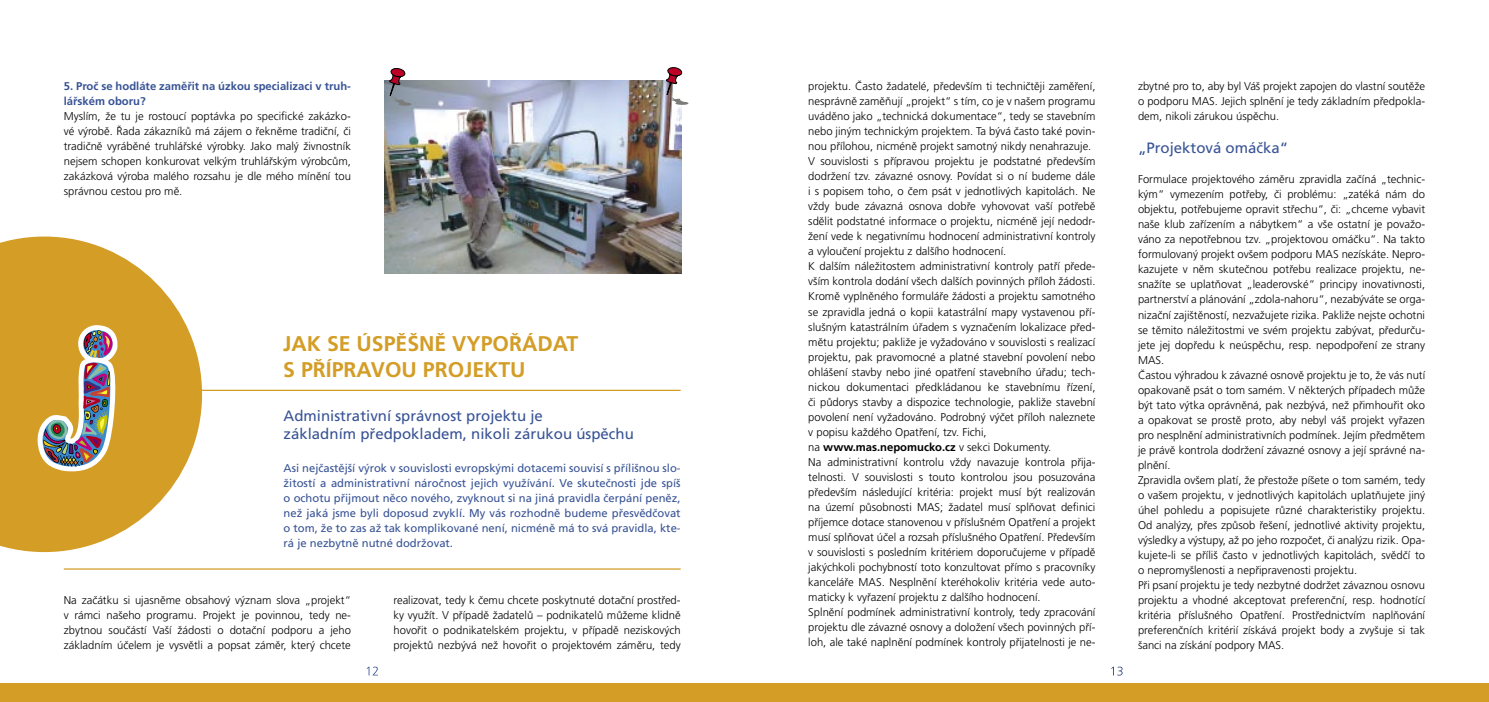
<style>
.page{position:relative;width:1489px;height:702px;background:#fff}
.page>*{position:absolute;margin:0;border:0;box-sizing:border-box;transform-origin:0 0}
.t1{font:700 21.25px/25.5px "Frutiger CE";color:#d39d26}
.t2{font:15px/18px "Frutiger CE";color:#385395}
.t3{font:300 11.25px/15px "Frutiger CE";color:#000;text-align:justify}
.t4{font:11.25px/15px "Frutiger CE";color:#385395;text-align:justify}
.t5{font:700 11.25px/15px "Frutiger CE";color:#385395}
.s1{font-weight:700}
</style>
<div class="page">
<svg style="left:0;top:236px;width:202px;height:316px;fill:#d39d26"></svg>
<img style="left:37px;top:324px;width:90px;height:166px">
<hr style="left:201px;top:390px;width:479px;height:1px;background:#d39d26">
<hr style="left:64px;top:568px;width:616px;height:1px;background:#d39d26">
<div style="left:745px;top:683px;width:743px;height:19px;background:#d39d26"></div>
<div style="left:0;top:683px;width:744px;height:19px;background:#d39d26"></div>
<img style="left:384px;top:80px;width:297px;height:193px">
<svg style="left:389px;top:68px;width:23px;height:38px"></svg>
<svg style="left:666px;top:67px;width:22px;height:38px"></svg>
<svg style="left:367px;top:666px;width:11px;height:9px"></svg>
<svg style="left:1111px;top:666px;width:11px;height:9px"></svg>
<p class="t5" style="left:64px;top:79px;width:289px">5. Proč se hodláte zaměřit na úzkou specializaci v truh&shy;lářském oboru?</p>
<p class="t3" style="left:64px;top:109px;width:289px">Myslím, že tu je rostoucí poptávka po specifické zakázko&shy;vé výrobě. Řada zákazníků má zájem o řekněme tradiční, či tradičně vyráběné truhlářské výrobky. Jako malý živnostník nejsem schopen konkurovat velkým truhlářským výrobcům, zakázková výroba malého rozsahu je dle mého mínění tou správnou cestou pro mě.</p>
<h1 class="t1" style="left:283px;top:331px;width:296px">JAK SE ÚSPĚŠNĚ VYPOŘÁDAT<br>S PŘÍPRAVOU PROJEKTU</h1>
<h2 class="t2" style="left:283px;top:407px;width:352px">Administrativní správnost projektu je<br>základním předpokladem, nikoli zárukou úspěchu</h2>
<p class="t4" style="left:283px;top:460px;width:398px">Asi nejčastější výrok v souvislosti evropskými dotacemi souvisí s přílišnou slo&shy;žitostí a administrativní náročnost jejich využívání. Ve skutečnosti jde spíš o ochotu přijmout něco nového, zvyknout si na jiná pravidla čerpání peněz, než jaká jsme byli doposud zvyklí. My vás rozhodně budeme přesvědčovat o tom, že to zas až tak komplikované není, nicméně má to svá pravidla, kte&shy;rá je nezbytně nutné dodržovat.</p>
<p class="t3" style="left:64px;top:592px;width:289px">Na začátku si ujasněme obsahový význam slova „projekt“ v rámci našeho programu. Projekt je povinnou, tedy ne&shy;zbytnou součástí Vaší žádosti o dotační podporu a jeho základním účelem je vysvětli a popsat záměr, který chcete</p>
<p class="t3" style="left:393px;top:593px;width:289px">realizovat, tedy k čemu chcete poskytnuté dotační prostřed&shy;ky využít. V případě žadatelů – podnikatelů můžeme klidně hovořit o podnikatelském projektu, v případě neziskových projektů nezbývá než hovořit o projektovém záměru, tedy</p>
<p class="t3" style="left:808px;top:79px;width:289px;text-align:left">projektu. Často žadatelé, především ti techničtěji zaměření, nesprávně zaměňují „projekt“ s tím, co je v našem programu uváděno jako „technická dokumentace“, tedy se stavebním nebo jiným technickým projektem. Ta bývá často také povin&shy;nou přílohou, nicméně projekt samotný nikdy nenahrazuje.<br>V souvislosti s přípravou projektu je podstatné především dodržení tzv. závazné osnovy. Povídat si o ní budeme dále i s popisem toho, o čem psát v jednotlivých kapitolách. Ne vždy bude závazná osnova dobře vyhovovat vaší potřebě sdělit podstatné informace o projektu, nicméně její nedodr&shy;žení vede k negativnímu hodnocení administrativní kontroly a vyloučení projektu z dalšího hodnocení.<br>K dalším náležitostem administrativní kontroly patří přede&shy;vším kontrola dodání všech dalších povinných příloh žádosti.<br>Kromě vyplněného formuláře žádosti a projektu samotného se zpravidla jedná o kopii katastrální mapy vystavenou pří&shy;slušným katastrálním úřadem s vyznačením lokalizace před&shy;mětu projektu; pakliže je vyžadováno v souvislosti s realizací projektu, pak pravomocné a platné stavební povolení nebo ohlášení stavby nebo jiné opatření stavebního úřadu; tech&shy;nickou dokumentaci předkládanou ke stavebnímu řízení, či půdorys stavby a dispozice technologie, pakliže stavební povolení není vyžadováno. Podrobný výčet příloh naleznete v popisu každého Opatření, tzv. Fichi,<br>na <span class="s1">www.mas.nepomucko.cz</span> v sekci Dokumenty.<br>Na administrativní kontrolu vždy navazuje kontrola přija&shy;telnosti. V souvislosti s touto kontrolou jsou posuzována především následující kritéria: projekt musí být realizován na území působnosti MAS; žadatel musí splňovat definici příjemce dotace stanovenou v příslušném Opatření a projekt musí splňovat účel a rozsah příslušného Opatření. Především v souvislosti s posledním kritériem doporučujeme v případě jakýchkoli pochybností toto konzultovat přímo s pracovníky kanceláře MAS. Nesplnění kteréhokoliv kritéria vede auto&shy;maticky k vyřazení projektu z dalšího hodnocení.<br>Splnění podmínek administrativní kontroly, tedy zpracování projektu dle závazné osnovy a doložení všech povinných pří&shy;loh, ale také naplnění podmínek kontroly přijatelnosti je ne-</p>
<p class="t3" style="left:1137px;top:79px;width:289px">zbytné pro to, aby byl Váš projekt zapojen do vlastní soutěže o podporu MAS. Jejich splnění je tedy základním předpokla&shy;dem, nikoli zárukou úspěchu.</p>
<h2 class="t2" style="left:1137px;top:139px;width:152px">„Projektová omáčka“</h2>
<p class="t3" style="left:1137px;top:172px;width:289px;text-align:left">Formulace projektového záměru zpravidla začíná „technic&shy;kým“ vymezením potřeby, či problému: „zatéká nám do objektu, potřebujeme opravit střechu“, či: „chceme vybavit naše klub zařízením a nábytkem“ a vše ostatní je považo&shy;váno za nepotřebnou tzv. „projektovou omáčku“. Na takto formulovaný projekt ovšem podporu MAS nezískáte. Nepro&shy;kazujete v něm skutečnou potřebu realizace projektu, ne&shy;snažíte se uplatňovat „leaderovské“ principy inovativnosti, partnerství a plánování „zdola-nahoru“, nezabýváte se orga&shy;nizační zajištěností, nezvažujete rizika. Pakliže nejste ochotni se těmito náležitostmi ve svém projektu zabývat, předurču&shy;jete jej dopředu k neúspěchu, resp. nepodpoření ze strany MAS.<br>Častou výhradou k závazné osnově projektu je to, že vás nutí opakovaně psát o tom samém. V některých případech může být tato výtka oprávněná, pak nezbývá, než přimhouřit oko a opakovat se prostě proto, aby nebyl váš projekt vyřazen pro nesplnění administrativních podmínek. Jejím předmětem je právě kontrola dodržení závazné osnovy a její správné na&shy;plnění.<br>Zpravidla ovšem platí, že přestože píšete o tom samém, tedy o vašem projektu, v jednotlivých kapitolách uplatňujete jiný úhel pohledu a popisujete různé charakteristiky projektu.<br>Od analýzy, přes způsob řešení, jednotlivé aktivity projektu, výsledky a výstupy, až po jeho rozpočet, či analýzu rizik. Opa&shy;kujete-li se příliš často v jednotlivých kapitolách, svědčí to o nepromyšlenosti a nepřipravenosti projektu.<br>Při psaní projektu je tedy nezbytné dodržet závaznou osnovu projektu a vhodné akceptovat preferenční, resp. hodnotící kritéria příslušného Opatření. Prostřednictvím naplňování preferenčních kritérií získává projekt body a zvyšuje si tak šanci na získání podpory MAS.</p>
</div>
